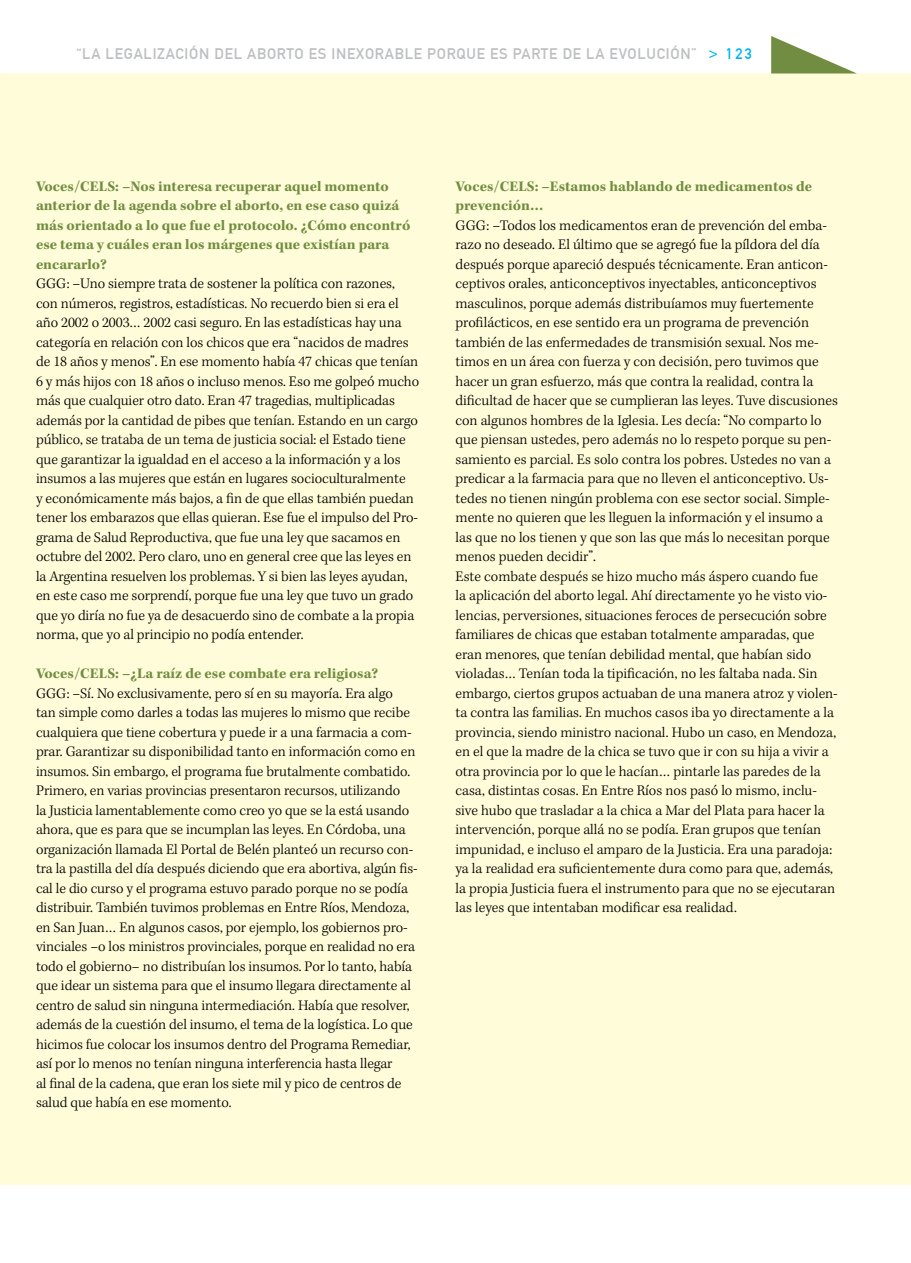
<style>
.page{position:relative;width:911px;height:1263px;background:#fff}
.page>*{position:absolute;margin:0;border:0;box-sizing:border-box;transform-origin:0 0}
.t1{font:300 15px/19.5px "Kepler Std";color:#000}
.t2{font:700 15px/19.5px "Kepler Std";color:#718d41}
.t3{font:15px "DIN1451 Mittelschrift";letter-spacing:.05em;color:#bcbec0}
.s1{color:#00b3f0}
</style>
<div class="page">
<div style="left:0;top:73px;width:911px;height:1112px;background:#fffcd9"></div>
<svg style="left:771px;top:36px;width:86px;height:38px"></svg>
<p class="t3" style="left:77px;top:45px;width:677px">“LA LEGALIZACIÓN DEL ABORTO ES INEXORABLE PORQUE ES PARTE DE LA EVOLUCIÓN” <span class="s1">&gt; 123</span></p>
<p class="t2" style="left:36px;top:177px;width:376px">Voces/CELS: –Nos interesa recuperar aquel momento anterior de la agenda sobre el aborto, en ese caso quizá más orientado a lo que fue el protocolo. ¿Cómo encontró ese tema y cuáles eran los márgenes que existían para encararlo?</p>
<p class="t1" style="left:36px;top:274px;width:385px">GGG: –Uno siempre trata de sostener la política con razones, con números, registros, estadísticas. No recuerdo bien si era el año 2002 o 2003… 2002 casi seguro. En las estadísticas hay una categoría en relación con los chicos que era “nacidos de madres de 18 años y menos”. En ese momento había 47 chicas que tenían 6 y más hijos con 18 años o incluso menos. Eso me golpeó mucho más que cualquier otro dato. Eran 47 tragedias, multiplicadas además por la cantidad de pibes que tenían. Estando en un cargo público, se trataba de un tema de justicia social: el Estado tiene que garantizar la igualdad en el acceso a la información y a los insumos a las mujeres que están en lugares socioculturalmente<br>y económicamente más bajos, a fin de que ellas también puedan tener los embarazos que ellas quieran. Ese fue el impulso del Pro&shy;grama de Salud Reproductiva, que fue una ley que sacamos en octubre del 2002. Pero claro, uno en general cree que las leyes en la Argentina resuelven los problemas. Y si bien las leyes ayudan, en este caso me sorprendí, porque fue una ley que tuvo un grado que yo diría no fue ya de desacuerdo sino de combate a la propia norma, que yo al principio no podía entender.</p>
<p class="t2" style="left:36px;top:664px;width:344px">Voces/CELS: –¿La raíz de ese combate era religiosa?</p>
<p class="t1" style="left:36px;top:684px;width:383px">GGG: –Sí. No exclusivamente, pero sí en su mayoría. Era algo<br>tan simple como darles a todas las mujeres lo mismo que recibe cualquiera que tiene cobertura y puede ir a una farmacia a com&shy;prar. Garantizar su disponibilidad tanto en información como en insumos. Sin embargo, el programa fue brutalmente combatido.<br>Primero, en varias provincias presentaron recursos, utilizando<br>la Justicia lamentablemente como creo yo que se la está usando ahora, que es para que se incumplan las leyes. En Córdoba, una organización llamada El Portal de Belén planteó un recurso con&shy;tra la pastilla del día después diciendo que era abortiva, algún fis&shy;cal le dio curso y el programa estuvo parado porque no se podía distribuir. También tuvimos problemas en Entre Ríos, Mendoza, en San Juan… En algunos casos, por ejemplo, los gobiernos pro&shy;vinciales –o los ministros provinciales, porque en realidad no era todo el gobierno– no distribuían los insumos. Por lo tanto, había que idear un sistema para que el insumo llegara directamente al centro de salud sin ninguna intermediación. Había que resolver, además de la cuestión del insumo, el tema de la logística. Lo que hicimos fue colocar los insumos dentro del Programa Remediar, así por lo menos no tenían ninguna interferencia hasta llegar<br>al final de la cadena, que eran los siete mil y pico de centros de salud que había en ese momento.</p>
<p class="t2" style="left:455px;top:177px;width:358px">Voces/CELS: –Estamos hablando de medicamentos de prevención…</p>
<p class="t1" style="left:455px;top:216px;width:384px">GGG: –Todos los medicamentos eran de prevención del emba&shy;razo no deseado. El último que se agregó fue la píldora del día después porque apareció después técnicamente. Eran anticon&shy;ceptivos orales, anticonceptivos inyectables, anticonceptivos masculinos, porque además distribuíamos muy fuertemente profilácticos, en ese sentido era un programa de prevención también de las enfermedades de transmisión sexual. Nos me&shy;timos en un área con fuerza y con decisión, pero tuvimos que hacer un gran esfuerzo, más que contra la realidad, contra la dificultad de hacer que se cumplieran las leyes. Tuve discusiones con algunos hombres de la Iglesia. Les decía: “No comparto lo que piensan ustedes, pero además no lo respeto porque su pen&shy;samiento es parcial. Es solo contra los pobres. Ustedes no van a predicar a la farmacia para que no lleven el anticonceptivo. Us&shy;tedes no tienen ningún problema con ese sector social. Simple&shy;mente no quieren que les lleguen la información y el insumo a las que no los tienen y que son las que más lo necesitan porque menos pueden decidir”.<br>Este combate después se hizo mucho más áspero cuando fue<br>la aplicación del aborto legal. Ahí directamente yo he visto vio&shy;lencias, perversiones, situaciones feroces de persecución sobre familiares de chicas que estaban totalmente amparadas, que eran menores, que tenían debilidad mental, que habían sido violadas… Tenían toda la tipificación, no les faltaba nada. Sin embargo, ciertos grupos actuaban de una manera atroz y violen&shy;ta contra las familias. En muchos casos iba yo directamente a la provincia, siendo ministro nacional. Hubo un caso, en Mendoza, en el que la madre de la chica se tuvo que ir con su hija a vivir a otra provincia por lo que le hacían… pintarle las paredes de la casa, distintas cosas. En Entre Ríos nos pasó lo mismo, inclu&shy;sive hubo que trasladar a la chica a Mar del Plata para hacer la intervención, porque allá no se podía. Eran grupos que tenían impunidad, e incluso el amparo de la Justicia. Era una paradoja: ya la realidad era suficientemente dura como para que, además, la propia Justicia fuera el instrumento para que no se ejecutaran las leyes que intentaban modificar esa realidad.</p>
</div>
